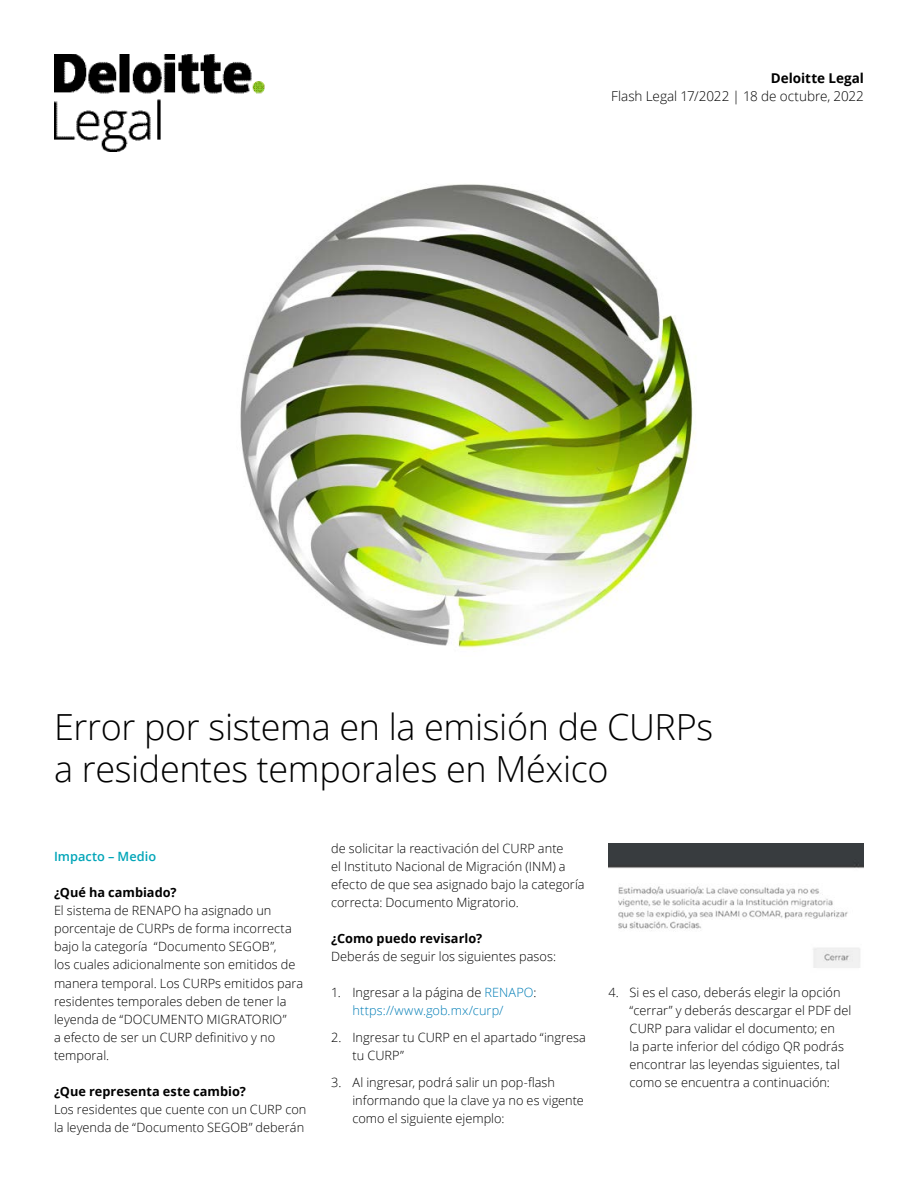
<style>
.page{position:relative;width:918px;height:1188px;background:#fff}
.page>*{position:absolute;margin:0;border:0;box-sizing:border-box;transform-origin:0 0}
.t1{font:300 36px/42px "Open Sans";letter-spacing:-.01em;color:#000}
.t2{font:300 13.5px "Open Sans";color:#000}
.t3{font:700 13.5px "Open Sans";color:#000}
.t4{font:300 12.75px/18px "Open Sans";letter-spacing:.005em;color:#000}
.t5{font:700 12.75px "Open Sans";letter-spacing:.005em;color:#000}
.t6{font:300 12.75px/18px "Open Sans";letter-spacing:.005em;color:#007db6}
.t7{font:600 12.75px "Open Sans";letter-spacing:.005em;color:#00a5b8}
.s1{color:#000}
</style>
<div class="page">
<img style="left:240px;top:184px;width:455px;height:464px">
<img style="left:54px;top:54px;width:210px;height:97px">
<img style="left:608px;top:843px;width:256px;height:125px">
<p class="t3" style="left:771px;top:68px;width:95px">Deloitte Legal</p>
<p class="t2" style="left:611px;top:87px;width:254px">Flash Legal 17/2022 | 18 de octubre, 2022</p>
<h1 class="t1" style="left:54px;top:705px;width:661px">Error por sistema en la emisión de CURPs a residentes temporales en México</h1>
<p class="t7" style="left:54px;top:848px;width:104px">Impacto – Medio</p>
<p class="t5" style="left:54px;top:884px;width:124px">¿Qué ha cambiado?</p>
<p class="t4" style="left:54px;top:902px;width:251px">El sistema de RENAPO ha asignado un porcentaje de CURPs de forma incorrecta bajo la categoría “Documento SEGOB”,<br>los cuales adicionalmente son emitidos de manera temporal. Los CURPs emitidos para residentes temporales deben de tener la leyenda de “DOCUMENTO MIGRATORIO”<br>a efecto de ser un CURP definitivo y no temporal.</p>
<p class="t5" style="left:54px;top:1082px;width:193px">¿Que representa este cambio?</p>
<p class="t4" style="left:54px;top:1100px;width:254px">Los residentes que cuente con un CURP con la leyenda de “Documento SEGOB” deberán</p>
<p class="t4" style="left:331px;top:839px;width:255px">de solicitar la reactivación del CURP ante<br>el Instituto Nacional de Migración (INM) a efecto de que sea asignado bajo la categoría correcta: Documento Migratorio.</p>
<p class="t5" style="left:331px;top:930px;width:152px">¿Como puedo revisarlo?</p>
<p class="t4" style="left:331px;top:947px;width:226px">Deberás de seguir los siguientes pasos:</p>
<p class="t6" style="left:352px;top:983px;width:186px;text-indent:-21px"><span class="s1">1. Ingresar a la página de</span> RENAPO<span class="s1">: </span>https://www.gob.mx/curp/</p>
<p class="t4" style="left:352px;top:1028px;width:235px;text-indent:-21px">2. Ingresar tu CURP en el apartado “ingresa tu CURP”</p>
<p class="t4" style="left:352px;top:1073px;width:233px;text-indent:-21px">3. Al ingresar, podrá salir un pop-flash informando que la clave ya no es vigente como el siguiente ejemplo:</p>
<p class="t4" style="left:630px;top:983px;width:223px;text-indent:-21px">4. Si es el caso, deberás elegir la opción “cerrar” y deberás descargar el PDF del CURP para validar el documento; en<br>la parte inferior del código QR podrás encontrar las leyendas siguientes, tal como se encuentra a continuación:</p>
</div>
